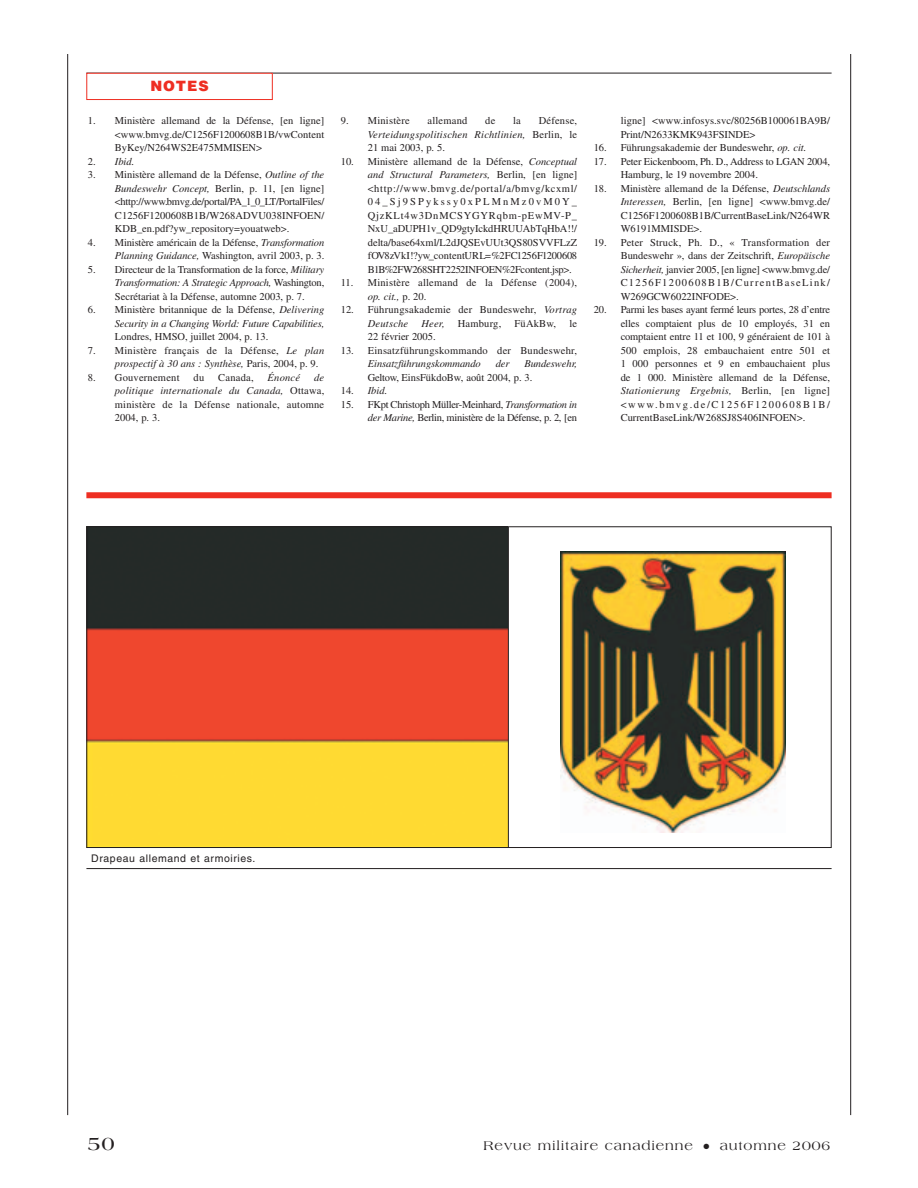
<style>
.page{position:relative;width:918px;height:1188px;background:#fff}
.page>*{position:absolute;margin:0;border:0;box-sizing:border-box;transform-origin:0 0}
.t1{font:700 19.5px "Americana";color:#231f20}
.t2{font:900 14.25px "Helvetica";letter-spacing:.065em;color:#ee2e22}
.t3{font:13.5px "Americana";letter-spacing:.065em;color:#231f20}
.t4{font:10.5px/13.5px "Times";color:#231f20;text-align:justify}
.t5{font:10.5px/13.5px "Times";letter-spacing:.02em;color:#231f20}
.t6{font:italic 10.5px/13.5px "Times";letter-spacing:-.005em;color:#231f20;text-align:right}
.t7{font:10.5px/13.5px "Times";letter-spacing:-.025em;color:#231f20;text-align:right}
.t8{font:10.5px "Helvetica";letter-spacing:.055em;color:#231f20}
.s1{font-style:normal}
.s2{font-style:italic}
</style>
<div class="page">
<hr style="left:850px;top:54px;width:1px;height:1061px;background:#231f20">
<hr style="left:67px;top:54px;width:1px;height:1061px;background:#231f20">
<hr style="left:86px;top:73px;width:746px;height:1px;background:#231f20">
<div style="left:86px;top:73px;width:187px;height:27px;border:1px solid #ee2e22"></div>
<div style="left:86px;top:492px;width:746px;height:6px;background:#ee2e22"></div>
<img style="left:88px;top:528px;width:420px;height:318px">
<img style="left:561px;top:551px;width:225px;height:281px">
<hr style="left:86px;top:868px;width:746px;height:1px;background:#231f20">
<hr style="left:508px;top:527px;width:1px;height:321px;background:#231f20">
<h2 class="t2" style="left:150px;top:81px;width:60px">NOTES</h2>
<p class="t4" style="left:115px;top:115px;width:211px;text-indent:-27px">1. Ministère allemand de la Défense, [en ligne] &lt;www.bmvg.de/C1256F1200608B1B/vwContent ByKey/N264WS2E475MMISEN&gt;</p>
<p class="t6" style="left:88px;top:155px;width:48px"><span class="s1">2.</span> Ibid.</p>
<p class="t4" style="left:115px;top:169px;width:211px;text-indent:-27px">3. Ministère allemand de la Défense, <span class="s2">Outline of the Bundeswehr Concept,</span> Berlin, p. 11, [en ligne] &lt;http://www.bmvg.de/portal/PA_1_0_LT/PortalFiles/ C1256F1200608B1B/W268ADVU038INFOEN/ KDB_en.pdf?yw_repository=youatweb&gt;.</p>
<p class="t4" style="left:88px;top:236px;width:238px;text-align:right">4. Ministère américain de la Défense, <span class="s2">Transformation<br>Planning Guidance,</span> Washington, avril 2003, p. 3.</p>
<p class="t4" style="left:115px;top:263px;width:211px;text-indent:-27px">5. Directeur de la Transformation de la force, <span class="s2">Military Transformation: A Strategic Approach,</span> Washington, Secrétariat à la Défense, automne 2003, p. 7.</p>
<p class="t6" style="left:88px;top:304px;width:238px"><span class="s1">6. Ministère britannique de la Défense,</span> Delivering<br>Security in a Changing World: Future Capabilities,</p>
<p class="t4" style="left:115px;top:331px;width:155px">Londres, HMSO, juillet 2004, p. 13.</p>
<p class="t5" style="left:115px;top:344px;width:211px;text-indent:-27px">7. Ministère français de la Défense, <span class="s2">Le plan prospectif à 30 ans : Synthèse,</span> Paris, 2004, p. 9.</p>
<p class="t5" style="left:88px;top:371px;width:93px">8. Gouvernement</p>
<p class="t4" style="left:194px;top:371px;width:12px">du</p>
<p class="t4" style="left:218px;top:371px;width:37px">Canada,</p>
<p class="t6" style="left:268px;top:371px;width:34px">Énoncé</p>
<p class="t4" style="left:115px;top:371px;width:211px;text-indent:199px"><span class="s2">de politique internationale du Canada,</span> Ottawa, ministère de la Défense nationale, automne 2004, p. 3.</p>
<p class="t5" style="left:341px;top:115px;width:70px">9. Ministère</p>
<p class="t5" style="left:428px;top:115px;width:41px">allemand</p>
<p class="t4" style="left:485px;top:115px;width:12px">de</p>
<p class="t4" style="left:513px;top:115px;width:9px">la</p>
<p class="t6" style="left:368px;top:115px;width:211px;text-align:justify;text-indent:171px"><span class="s1">Défense, </span>Verteidungspolitischen Richtlinien, <span class="s1">Berlin, le 21 mai 2003, p. 5.</span></p>
<p class="t4" style="left:368px;top:155px;width:211px;text-indent:-27px">10. Ministère allemand de la Défense, <span class="s2">Conceptual and Structural Parameters,</span> Berlin, [en ligne] &lt;http://www.bmvg.de/portal/a/bmvg/kcxml/ 04_Sj9SPykssy0xPLMnMz0vM0Y_ QjzKLt4w3DnMCSYGYRqbm-pEwMV-P_ NxU_aDUPH1v_QD9gtyIckdHRUUAbTqHbA!!/ delta/base64xml/L2dJQSEvUUt3QS80SVVFLzZ fOV8zVkI!?yw_contentURL=%2FC1256F1200608<br>B1B%2FW268SHT2252INFOEN%2Fcontent.jsp&gt;.</p>
<p class="t5" style="left:368px;top:277px;width:211px;text-indent:-27px">11. Ministère allemand de la Défense (2004), <span class="s2">op. cit.,</span> p. 20.</p>
<p class="t5" style="left:368px;top:304px;width:211px;text-indent:-27px">12. Führungsakademie der Bundeswehr, <span class="s2">Vortrag<br>Deutsche</span></p>
<p class="t6" style="left:421px;top:317px;width:25px">Heer,</p>
<p class="t5" style="left:458px;top:317px;width:45px">Hamburg,</p>
<p class="t4" style="left:515px;top:317px;width:43px">FüAkBw,</p>
<p class="t4" style="left:569px;top:317px;width:9px">le</p>
<p class="t4" style="left:368px;top:331px;width:69px">22 février 2005.</p>
<p class="t5" style="left:341px;top:344px;width:238px">13. Einsatzführungskommando der Bundeswehr,</p>
<p class="t6" style="left:368px;top:358px;width:115px">Einsatzführungskommando</p>
<p class="t6" style="left:496px;top:358px;width:15px">der</p>
<p class="t6" style="left:524px;top:358px;width:54px">Bundeswehr,</p>
<p class="t4" style="left:368px;top:371px;width:166px">Geltow, EinsFükdoBw, août 2004, p. 3.</p>
<p class="t6" style="left:341px;top:385px;width:48px"><span class="s1">14.</span> Ibid.</p>
<p class="t7" style="left:341px;top:398px;width:238px">15. FKpt Christoph Müller-Meinhard, <span class="s2">Transformation in der Marine,</span> Berlin, ministère de la Défense, p. 2, [en</p>
<p class="t4" style="left:621px;top:115px;width:211px">ligne] &lt;www.infosys.svc/80256B100061BA9B/<br>Print/N2633KMK943FSINDE&gt;</p>
<p class="t4" style="left:594px;top:142px;width:214px">16. Führungsakademie der Bundeswehr, <span class="s2">op. cit.</span></p>
<p class="t4" style="left:621px;top:155px;width:211px;text-indent:-27px">17. Peter Eickenboom, Ph. D., Address to LGAN 2004,<br>Hamburg, le 19 novembre 2004.</p>
<p class="t4" style="left:621px;top:182px;width:211px;text-indent:-27px">18. Ministère allemand de la Défense, <span class="s2">Deutschlands Interessen,</span> Berlin, [en ligne] &lt;www.bmvg.de/ C1256F1200608B1B/CurrentBaseLink/N264WR W6191MMISDE&gt;.</p>
<p class="t4" style="left:621px;top:236px;width:211px;text-indent:-27px">19. Peter Struck, Ph. D., « Transformation der Bundeswehr », dans der Zeitschrift, <span class="s2">Europäische Sicherheit,</span> janvier 2005, [en ligne] &lt;www.bmvg.de/ C1256F1200608B1B/CurrentBaseLink/ W269GCW6022INFODE&gt;.</p>
<p class="t4" style="left:621px;top:304px;width:211px;text-indent:-27px">20. Parmi les bases ayant fermé leurs portes, 28 d’entre elles comptaient plus de 10 employés, 31 en comptaient entre 11 et 100, 9 généraient de 101 à 500 emplois, 28 embauchaient entre 501 et 1 000 personnes et 9 en embauchaient plus de 1 000. Ministère allemand de la Défense, <span class="s2">Stationierung Ergebnis,</span> Berlin, [en ligne] &lt;www.bmvg.de/C1256F1200608B1B/ CurrentBaseLink/W268SJ8S406INFOEN&gt;.</p>
<p class="t8" style="left:91px;top:855px;width:166px">Drapeau allemand et armoiries.</p>
<h1 class="t1" style="left:88px;top:1135px;width:28px">50</h1>
<p class="t3" style="left:484px;top:1140px;width:348px">Revue militaire canadienne ● automne 2006</p>
</div>
